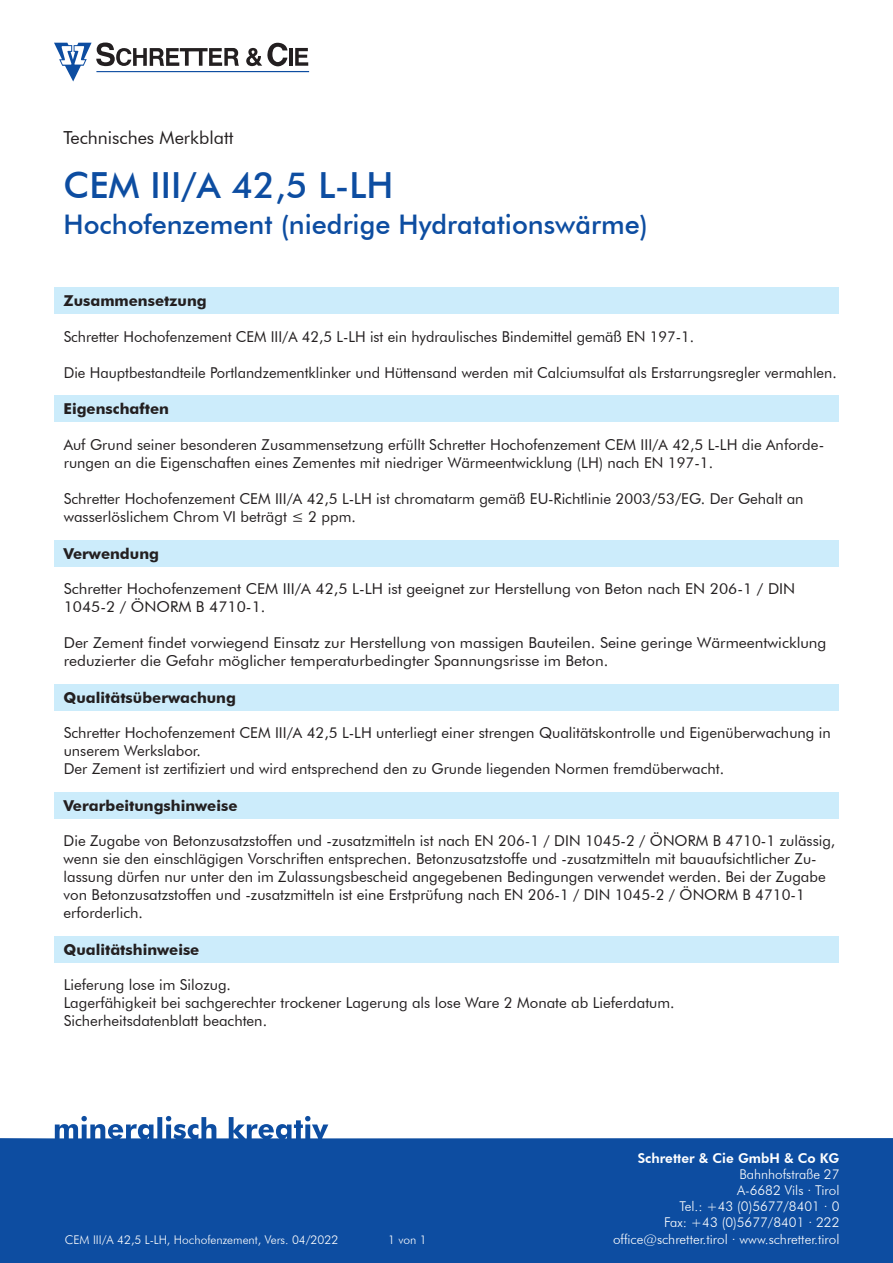
<style>
.page{position:relative;width:893px;height:1263px;background:#fff}
.page>*{position:absolute;margin:0;border:0;box-sizing:border-box;transform-origin:0 0}
.t1{font:500 36px "Futura BT";color:#0d4da1}
.t2{font:500 27px "Futura BT";color:#0d4da1}
.t3{font:18px "Futura BT";color:#231f20}
.t4{font:15px/18px "Futura BT";color:#231f20}
.t5{font:15px/18px "Futura BT";color:#231f20;scale:1.04 1}
.t6{font:700 15px "Futura BT";color:#231f20}
.t7{font:300 13.5px/16.2px "Futura BT";color:#fff;text-align:right}
.t8{font:800 13.5px "Futura BT";color:#fff}
.t9{font:300 12px "Futura BT";color:#fff}
</style>
<div class="page">
<svg style="left:0;top:1117px;width:893px;height:146px;background:#2c63ad"></svg>
<svg style="left:81px;top:1116px;width:6px;height:5px"></svg>
<svg style="left:166px;top:1116px;width:5px;height:5px"></svg>
<svg style="left:305px;top:1116px;width:5px;height:5px"></svg>
<hr style="left:96px;top:71px;width:213px;height:1px;background:#0d4da1">
<hr style="left:289px;top:48px;width:4px;height:18px;background:#231f20">
<svg style="left:295px;top:48px;width:13px;height:18px"></svg>
<svg style="left:54px;top:43px;width:185px;height:38px"></svg>
<svg style="left:246px;top:43px;width:41px;height:23px"></svg>
<div style="left:54px;top:287px;width:785px;height:27px;background:#ccecfb"></div>
<div style="left:54px;top:396px;width:785px;height:26px;background:#ccecfb"></div>
<div style="left:54px;top:540px;width:785px;height:26px;background:#ccecfb"></div>
<div style="left:54px;top:684px;width:785px;height:26px;background:#ccecfb"></div>
<div style="left:54px;top:792px;width:785px;height:27px;background:#ccecfb"></div>
<div style="left:54px;top:936px;width:785px;height:26px;background:#ccecfb"></div>
<p class="t3" style="left:64px;top:127px;width:171px">Technisches Merkblatt</p>
<h1 class="t1" style="left:64px;top:163px;width:331px">CEM III/A 42,5 L-LH</h1>
<h2 class="t2" style="left:64px;top:208px;width:586px">Hochofenzement (niedrige Hydratationswärme)</h2>
<p class="t6" style="left:64px;top:292px;width:145px">Zusammensetzung</p>
<p class="t4" style="left:64px;top:328px;width:632px">Schretter Hochofenzement CEM III/A 42,5 L-LH ist ein hydraulisches Bindemittel gemäß EN 197-1.</p>
<p class="t4" style="left:64px;top:364px;width:774px">Die Hauptbestandteile Portlandzementklinker und Hüttensand werden mit Calciumsulfat als Erstarrungsregler vermahlen.</p>
<p class="t6" style="left:64px;top:400px;width:107px">Eigenschaften</p>
<p class="t4" style="left:64px;top:436px;width:762px">Auf Grund seiner besonderen Zusammensetzung erfüllt Schretter Hochofenzement CEM III/A 42,5 L-LH die Anforde&shy;rungen an die Eigenschaften eines Zementes mit niedriger Wärmeentwicklung (LH) nach EN 197-1.</p>
<p class="t4" style="left:64px;top:490px;width:741px">Schretter Hochofenzement CEM III/A 42,5 L-LH ist chromatarm gemäß EU-Richtlinie 2003/53/EG. Der Gehalt an wasserlöslichem Chrom VI beträgt ≤ 2 ppm.</p>
<p class="t6" style="left:64px;top:544px;width:97px">Verwendung</p>
<p class="t5" style="left:64px;top:580px;width:705px">Schretter Hochofenzement CEM III/A 42,5 L-LH ist geeignet zur Herstellung von Beton nach EN 206-1 / DIN<br>1045-2 / ÖNORM B 4710-1.</p>
<p class="t5" style="left:64px;top:634px;width:735px">Der Zement findet vorwiegend Einsatz zur Herstellung von massigen Bauteilen. Seine geringe Wärmeentwicklung reduzierter die Gefahr möglicher temperaturbedingter Spannungsrisse im Beton.</p>
<p class="t6" style="left:64px;top:688px;width:174px">Qualitätsüberwachung</p>
<p class="t4" style="left:64px;top:724px;width:769px">Schretter Hochofenzement CEM III/A 42,5 L-LH unterliegt einer strengen Qualitätskontrolle und Eigenüberwachung in unserem Werkslabor.<br>Der Zement ist zertifiziert und wird entsprechend den zu Grunde liegenden Normen fremdüberwacht.</p>
<p class="t6" style="left:63px;top:797px;width:176px">Verarbeitungshinweise</p>
<p class="t4" style="left:64px;top:832px;width:773px">Die Zugabe von Betonzusatzstoffen und -zusatzmitteln ist nach EN 206-1 / DIN 1045-2 / ÖNORM B 4710-1 zulässig, wenn sie den einschlägigen Vorschriften entsprechen. Betonzusatzstoffe und -zusatzmitteln mit bauaufsichtlicher Zu&shy;lassung dürfen nur unter den im Zulassungsbescheid angegebenen Bedingungen verwendet werden. Bei der Zugabe von Betonzusatzstoffen und -zusatzmitteln ist eine Erstprüfung nach EN 206-1 / DIN 1045-2 / ÖNORM B 4710-1 erforderlich.</p>
<p class="t6" style="left:64px;top:940px;width:137px">Qualitätshinweise</p>
<p class="t4" style="left:64px;top:976px;width:612px">Lieferung lose im Silozug.<br>Lagerfähigkeit bei sachgerechter trockener Lagerung als lose Ware 2 Monate ab Lieferdatum.<br>Sicherheitsdatenblatt beachten.</p>
<p class="t8" style="left:638px;top:1150px;width:203px">Schretter &amp; Cie GmbH &amp; Co KG</p>
<p class="t7" style="left:664px;top:1166px;width:177px">Bahnhofstraße 27<br>A-6682 Vils · Tirol<br>Tel.: +43 (0)5677/8401 · 0<br>Fax: +43 (0)5677/8401 · 222</p>
<p class="t9" style="left:65px;top:1232px;width:275px">CEM III/A 42,5 L-LH, Hochofenzement, Vers. 04/2022</p>
<p class="t9" style="left:388px;top:1232px;width:40px">1 von 1</p>
<p class="t7" style="left:613px;top:1231px;width:228px">office@schretter.tirol ∙ www.schretter.tirol</p>
</div>
